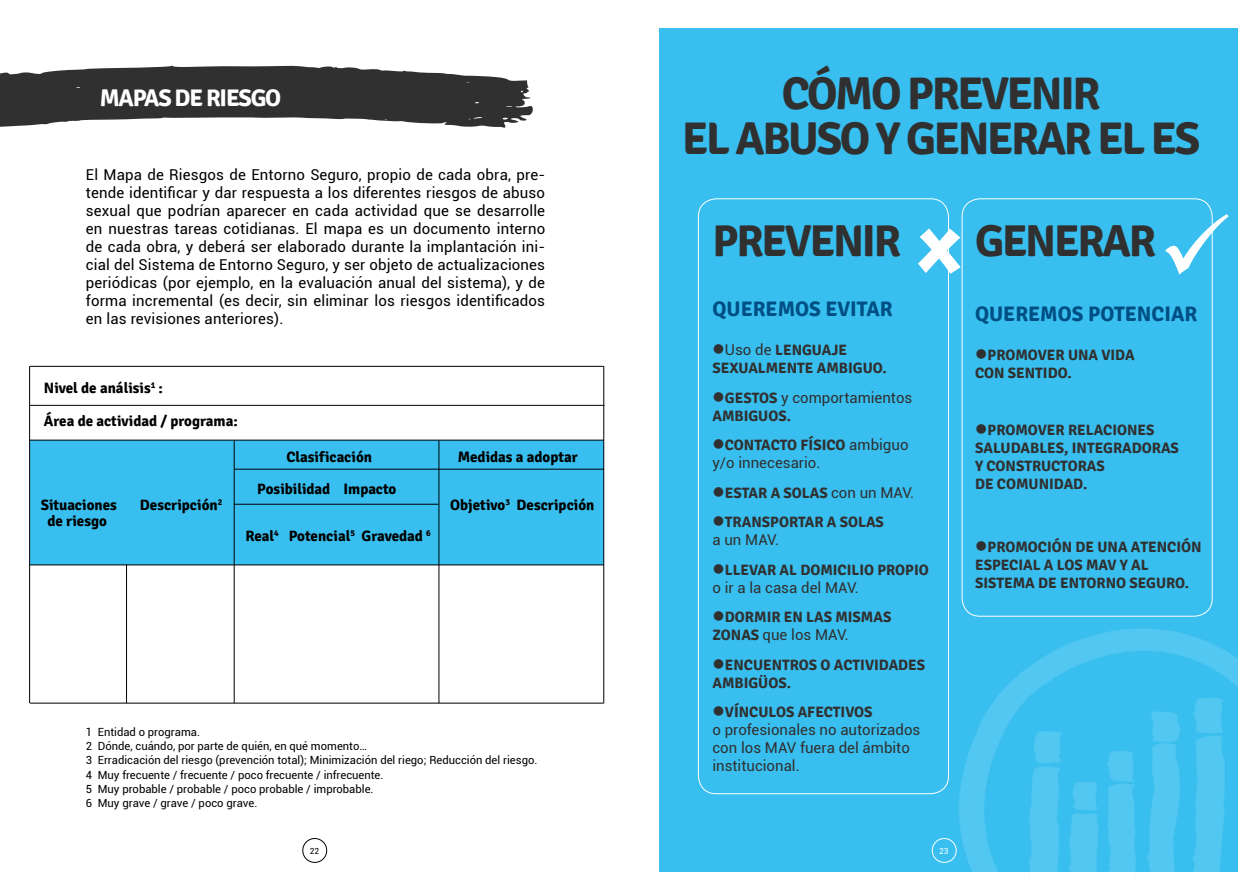
<style>
.page{position:relative;width:1259px;height:893px;background:#fff}
.page>*{position:absolute;margin:0;border:0;box-sizing:border-box;transform-origin:0 0}
.t1{font:81px "Brady Bunch Remastered";color:#fff}
.t2{font:700 45.75px "Signika";letter-spacing:.015em;color:#303030}
.t3{font:700 44.55px "Signika";color:#303030}
.t4{font:700 24px "Signika";letter-spacing:-.05em;color:#fff}
.t5{font:700 21px "Signika";color:#004f84}
.t6{font:15px/18px "Roboto";letter-spacing:.01em;color:#000;text-align:justify}
.t7{font:700 15px/18px "Signika";color:#303030}
.t8{font:700 15px/33px "Signika";color:#000}
.t9{font:15px/18px "Roboto";color:#303030}
.t10{font:11.25px/14.2px "Roboto";color:#000}
.t11{font:700 8.7px "Signika";color:#000}
.t12{font:8.4px "Roboto";color:#000}
.t13{font:8.4px "Roboto";color:#fff}
.s1{font-family:"Roboto";font-weight:400}
</style>
<div class="page">
<div style="left:302px;top:838px;width:25px;height:25px;border:1px solid #000;border-radius:50%"></div>
<div style="left:30px;top:440px;width:573px;height:125px;background:#38bff0"></div>
<div style="left:659px;top:28px;width:578px;height:844px;background:#38bff0"></div>
<img style="left:931px;top:606px;width:307px;height:266px">
<div style="left:698px;top:198px;width:251px;height:596px;border:1px solid #fff;border-radius:18px"></div>
<div style="left:961px;top:198px;width:251px;height:419px;border:1px solid #fff;border-radius:18px"></div>
<hr style="left:30px;top:440px;width:574px;height:1px;background:#000">
<hr style="left:234px;top:469px;width:370px;height:1px;background:#000">
<hr style="left:234px;top:504px;width:204px;height:1px;background:#000">
<hr style="left:29px;top:565px;width:575px;height:1px;background:#000">
<hr style="left:30px;top:405px;width:574px;height:1px;background:#000">
<hr style="left:126px;top:565px;width:1px;height:138px;background:#000">
<hr style="left:234px;top:440px;width:1px;height:263px;background:#000">
<hr style="left:438px;top:440px;width:1px;height:263px;background:#000">
<hr style="left:603px;top:366px;width:1px;height:337px;background:#000">
<hr style="left:29px;top:366px;width:1px;height:337px;background:#000">
<hr style="left:30px;top:366px;width:573px;height:1px;background:#000">
<hr style="left:30px;top:703px;width:573px;height:1px;background:#000">
<svg style="left:0;top:66px;width:533px;height:62px"></svg>
<div style="left:932px;top:838px;width:24px;height:25px;border:1px solid #fff;border-radius:50%"></div>
<svg style="left:1210px;top:213px;width:3px;height:62px"></svg>
<h3 class="t4" style="left:100px;top:83px;width:183px">MAPAS DE RIESGO</h3>
<p class="t6" style="left:86px;top:165px;width:461px">El Mapa de Riesgos de Entorno Seguro, propio de cada obra, pre&shy;tende identificar y dar respuesta a los diferentes riesgos de abuso sexual que podrían aparecer en cada actividad que se desarrolle en nuestras tareas cotidianas. El mapa es un documento interno de cada obra, y deberá ser elaborado durante la implantación ini&shy;cial del Sistema de Entorno Seguro, y ser objeto de actualizaciones periódicas (por ejemplo, en la evaluación anual del sistema), y de forma incremental (es decir, sin eliminar los riesgos identificados en las revisiones anteriores).</p>
<p class="t8" style="left:44px;top:371px;width:195px">NIVEL DE ANÁLISIS<sup>1</sup> :<br>ÁREA DE ACTIVIDAD / PROGRAMA:</p>
<p class="t8" style="left:41px;top:488px;width:78px">SITUACIONES</p>
<p class="t8" style="left:140px;top:488px;width:79px">DESCRIPCIÓN</p>
<p class="t11" style="left:218px;top:496px;width:6px">2</p>
<p class="t8" style="left:47px;top:505px;width:61px">DE RIESGO</p>
<p class="t8" style="left:286px;top:441px;width:87px">CLASIFICACIÓN</p>
<p class="t8" style="left:458px;top:441px;width:122px">MEDIDAS A ADOPTAR</p>
<p class="t8" style="left:257px;top:473px;width:141px">POSIBILIDAD IMPACTO</p>
<p class="t8" style="left:245px;top:519px;width:187px">REAL<sup>4</sup> POTENCIAL<sup>5</sup> GRAVEDAD <sup>6</sup></p>
<p class="t8" style="left:450px;top:488px;width:146px">OBJETIVO<sup>3</sup> DESCRIPCIÓN</p>
<p class="t10" style="left:86px;top:724px;width:453px">1 Entidad o programa.<br>2 Dónde, cuándo, por parte de quién, en qué momento…<br>3 Erradicación del riesgo (prevención total); Minimización del riego; Reducción del riesgo.<br>4 Muy frecuente / frecuente / poco frecuente / infrecuente.<br>5 Muy probable / probable / poco probable / improbable.<br>6 Muy grave / grave / poco grave.</p>
<p class="t12" style="left:310px;top:845px;width:11px">22</p>
<h2 class="t2" style="left:781px;top:66px;width:249px">CÓMO PREVENIR</h2>
<h2 class="t2" style="left:682px;top:111px;width:81px">EL ABUSO</h2>
<h2 class="t2" style="left:876px;top:111px;width:58px">YGENERAR</h2>
<h2 class="t2" style="left:1097px;top:111px;width:77px">EL ES</h2>
<h3 class="t3" style="left:712px;top:214px;width:121px">PREVENIR</h3>
<h3 class="t3" style="left:975px;top:214px;width:27px">GENERAR</h3>
<h1 class="t1" style="left:919px;top:205px;width:44px">x</h1>
<h3 class="t5" style="left:712px;top:296px;width:182px">QUEREMOS EVITAR</h3>
<p class="t7" style="left:712px;top:341px;width:73px">●<span class="s1">Uso de</span> LENGUAJE<br>SEXUALMENTE</p>
<p class="t7" style="left:817px;top:359px;width:11px">AMBIGUO</p>
<p class="t7" style="left:882px;top:359px;width:6px">.</p>
<p class="t7" style="left:712px;top:389px;width:32px">●GESTOS</p>
<p class="t9" style="left:781px;top:388px;width:133px">y comportamientos</p>
<p class="t7" style="left:712px;top:407px;width:11px">AMBIGUOS</p>
<p class="t7" style="left:787px;top:407px;width:6px">.</p>
<p class="t7" style="left:712px;top:436px;width:32px">●CONTACTO</p>
<p class="t7" style="left:800px;top:436px;width:9px">FÍSICO</p>
<p class="t9" style="left:849px;top:435px;width:61px">ambiguo</p>
<p class="t9" style="left:712px;top:453px;width:110px">y/o innecesario.</p>
<p class="t7" style="left:712px;top:484px;width:31px">●ESTAR</p>
<p class="t7" style="left:770px;top:484px;width:23px">A SOLAS</p>
<p class="t9" style="left:831px;top:483px;width:85px">con un MAV.</p>
<p class="t7" style="left:712px;top:513px;width:31px">●TRANSPORTAR</p>
<p class="t7" style="left:827px;top:513px;width:23px">A SOLAS</p>
<p class="t9" style="left:712px;top:530px;width:68px">a un MAV.</p>
<p class="t7" style="left:712px;top:561px;width:97px">●LLEVAR AL DOMICILIO</p>
<p class="t7" style="left:877px;top:561px;width:10px">PROPIO</p>
<p class="t9" style="left:712px;top:578px;width:148px">o ir a la casa del MAV.</p>
<p class="t7" style="left:712px;top:608px;width:33px">●DORMIR</p>
<p class="t7" style="left:784px;top:608px;width:32px">EN LAS</p>
<p class="t7" style="left:835px;top:608px;width:11px">MISMAS</p>
<p class="t7" style="left:712px;top:626px;width:19px">ZONAS</p>
<p class="t9" style="left:762px;top:625px;width:88px">que los MAV.</p>
<p class="t7" style="left:712px;top:656px;width:32px">●ENCUENTROS</p>
<p class="t7" style="left:820px;top:656px;width:22px">O ACTI</p>
<p class="t7" style="left:865px;top:656px;width:19px">VIDADES</p>
<p class="t7" style="left:712px;top:674px;width:10px">AMBIG</p>
<p class="t7" style="left:758px;top:674px;width:34px">ÜOS.</p>
<p class="t7" style="left:712px;top:703px;width:23px">●VÍNCULOS</p>
<p class="t7" style="left:797px;top:703px;width:9px">AFECTI</p>
<p class="t7" style="left:845px;top:703px;width:19px">VOS</p>
<p class="t9" style="left:712px;top:720px;width:209px">o profesionales no autorizados con los MAV fuera del ámbito institucional.</p>
<h3 class="t5" style="left:975px;top:301px;width:126px">QUEREMOS POTENCIAR</h3>
<p class="t7" style="left:975px;top:346px;width:33px">●PROMO</p>
<p class="t7" style="left:1037px;top:346px;width:41px">VER UNA</p>
<p class="t7" style="left:1101px;top:346px;width:18px">VIDA</p>
<p class="t7" style="left:975px;top:364px;width:11px">CON</p>
<p class="t7" style="left:1008px;top:364px;width:10px">SENTIDO</p>
<p class="t7" style="left:1067px;top:364px;width:6px">.</p>
<p class="t7" style="left:975px;top:421px;width:33px">●PROMO</p>
<p class="t7" style="left:1037px;top:421px;width:40px">VER RELACIONES</p>
<p class="t7" style="left:975px;top:439px;width:10px">SALUDABLES</p>
<p class="t7" style="left:1064px;top:439px;width:18px">, INTEGRADORAS</p>
<p class="t7" style="left:975px;top:457px;width:33px">Y CONSTRUCTORAS<br>DE COMUNIDAD</p>
<p class="t7" style="left:1083px;top:475px;width:6px">.</p>
<p class="t7" style="left:975px;top:538px;width:32px">●PROMOCI</p>
<p class="t7" style="left:1052px;top:538px;width:57px">ÓNDE UNA</p>
<p class="t7" style="left:1131px;top:538px;width:10px">ATENCI</p>
<p class="t7" style="left:1181px;top:538px;width:20px">ÓN</p>
<p class="t7" style="left:975px;top:556px;width:10px">ESPECIAL</p>
<p class="t7" style="left:1044px;top:556px;width:23px">A LOS</p>
<p class="t7" style="left:1086px;top:556px;width:55px">MAV Y AL</p>
<p class="t7" style="left:975px;top:574px;width:18px">SISTEMA</p>
<p class="t7" style="left:1038px;top:574px;width:41px">DE ENTORNO</p>
<p class="t7" style="left:1129px;top:574px;width:19px">SEGURO</p>
<p class="t7" style="left:1185px;top:574px;width:6px">.</p>
<p class="t13" style="left:939px;top:845px;width:11px">23</p>
</div>
